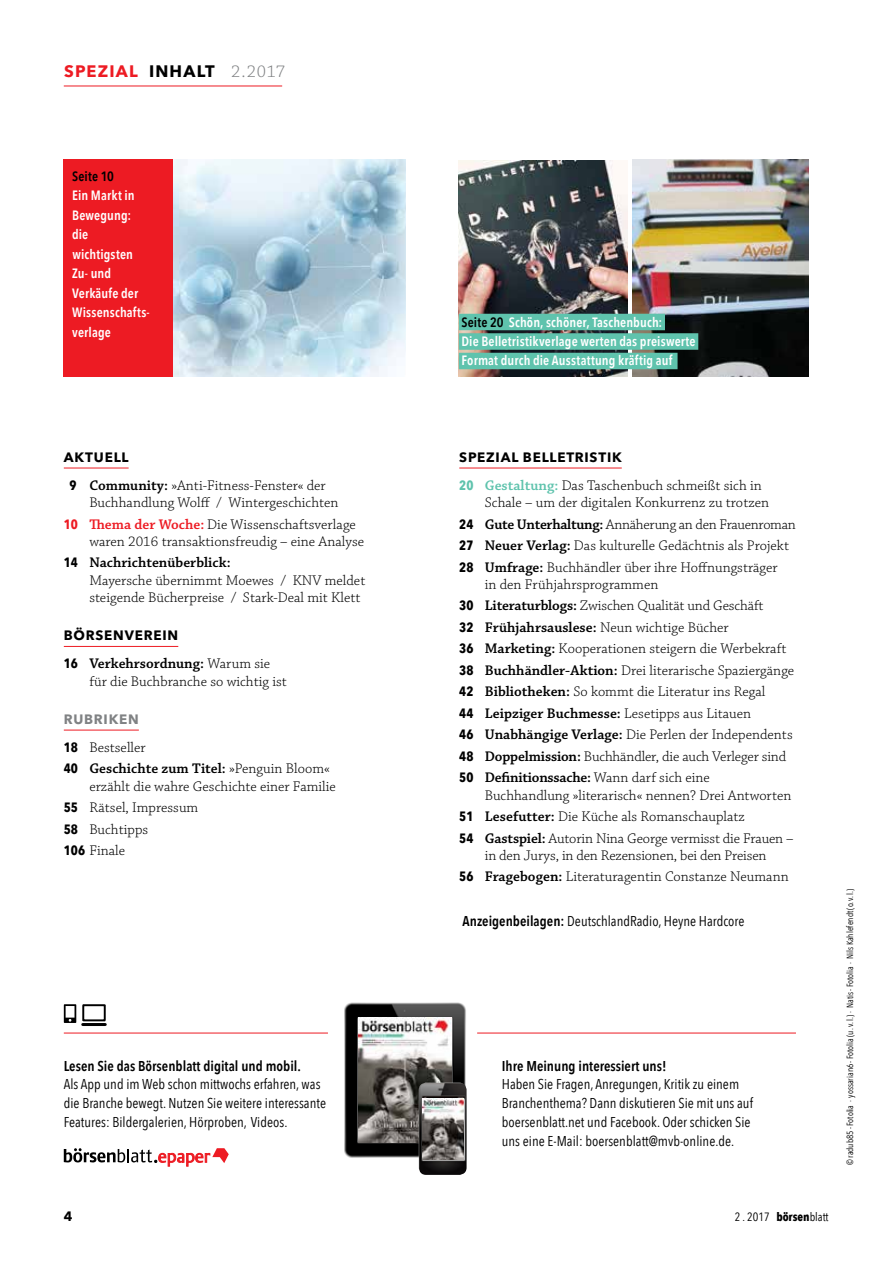
<style>
.page{position:relative;width:893px;height:1263px;background:#fff}
.page>*{position:absolute;margin:0;border:0;box-sizing:border-box;transform-origin:0 0}
.t1{font:700 16.5px "Avenir Next W1 G";letter-spacing:.07em;color:#ed1b23}
.t2{font:300 14.7px/21.5px "Chaparral Pro";color:#000}
.t3{font:condensed 14.25px/18.8px "Avenir Next LT Pro";color:#000}
.t4{font:600 condensed 14.25px "Avenir Next LT Pro";color:#000}
.t5{font:600 condensed 13.5px/19.5px "Avenir Next LT Pro";letter-spacing:.01em;color:#fff}
.t6{font:700 13.5px "Avenir Next W1 G";letter-spacing:.055em;color:#000}
.t7{font:700 13.5px "Avenir Next W1 G";letter-spacing:.055em;color:#808284}
.t8{font:600 condensed 13.5px "Avenir Next LT Pro";letter-spacing:.01em;color:#000}
.t9{font:condensed 12px "Avenir Next LT Pro";color:#000}
.t10{font:condensed 9px "Avenir Next LT Pro";color:#000}
.s1{color:#000}
.s2{font-family:"Chaparral Pro";font-weight:300;font-size:18px;color:#808284}
.s3{font-family:"Avenir Next LT Pro";font-weight:700;font-stretch:condensed;font-size:13.5px}
.s4{font-weight:600}
.s5{font-family:"Avenir Next LT Pro";font-weight:700;font-stretch:condensed;font-size:13.5px;color:#ed1b23}
.s6{font-weight:600;color:#ed1b23}
.s7{font-family:"Avenir Next LT Pro";font-weight:700;font-stretch:condensed;font-size:13.5px;color:#5fc3ad}
.s8{font-weight:600;color:#5fc3ad}
.s9{font-weight:700}
</style>
<div class="page">
<hr style="left:64px;top:86px;width:218px;height:1px;background:#ed1b23">
<hr style="left:64px;top:468px;width:65px;height:1px;background:#ed1b23">
<hr style="left:64px;top:646px;width:114px;height:1px;background:#ed1b23">
<hr style="left:64px;top:730px;width:75px;height:1px;background:#ed1b23">
<hr style="left:459px;top:468px;width:163px;height:1px;background:#ed1b23">
<hr style="left:64px;top:1033px;width:264px;height:1px;background:#ed1b23">
<svg style="left:64px;top:1004px;width:12px;height:19px"></svg>
<div style="left:82px;top:1004px;width:24px;height:17px;border:2px solid #000"></div>
<hr style="left:83px;top:1023px;width:22px;height:3px;background:#000">
<hr style="left:477px;top:1033px;width:319px;height:1px;background:#ed1b23">
<svg style="left:64px;top:1148px;width:165px;height:18px"></svg>
<img style="left:459px;top:160px;width:168px;height:217px">
<img style="left:633px;top:159px;width:175px;height:218px">
<img style="left:173px;top:159px;width:233px;height:218px">
<div style="left:64px;top:159px;width:109px;height:218px;background:#ed1b23"></div>
<div style="left:459px;top:314px;width:206px;height:16px;background:#5fc3ad"></div>
<div style="left:459px;top:333px;width:239px;height:17px;background:#5fc3ad"></div>
<div style="left:459px;top:353px;width:218px;height:16px;background:#5fc3ad"></div>
<img style="left:344px;top:1002px;width:122px;height:159px">
<img style="left:358px;top:1017px;width:93px;height:125px">
<img style="left:419px;top:1083px;width:48px;height:92px">
<img style="left:422px;top:1098px;width:42px;height:61px">
<p class="t1" style="left:64px;top:61px;width:222px">SPEZIAL <span class="s1">INHALT</span> <span class="s2">2.2017</span></p>
<p class="t8" style="left:72px;top:168px;width:43px">Seite 10</p>
<p class="t5" style="left:72px;top:186px;width:79px">Ein Markt in<br>Bewegung: die wichtigsten<br>Zu- und<br>Verkäufe der<br>Wissenschafts&shy;verlage</p>
<p class="t6" style="left:64px;top:449px;width:66px">AKTUELL</p>
<p class="t2" style="left:89px;top:477px;width:251px;line-height:17.2px;text-indent:-20px"><span class="s3">9</span> <span class="s4">Community:</span> »Anti-Fitness-Fenster« der<br>Buchhandlung Wolff / Wintergeschichten</p>
<p class="t2" style="left:89px;top:516px;width:276px;line-height:17.2px;text-indent:-26px"><span class="s5">10</span> <span class="s6">Thema der Woche:</span> Die Wissenschaftsverlage waren 2016 transaktionsfreudig – eine Analyse</p>
<p class="t2" style="left:89px;top:555px;width:277px;line-height:17.2px;text-indent:-26px"><span class="s3">14</span> <span class="s4">Nachrichtenüberblick:<br></span>Mayersche übernimmt Moewes / KNV meldet steigende Bücherpreise / Stark-Deal mit Klett</p>
<p class="t6" style="left:64px;top:627px;width:116px">BÖRSENVEREIN</p>
<p class="t2" style="left:89px;top:656px;width:199px;line-height:17.2px;text-indent:-26px"><span class="s3">16</span> <span class="s4">Verkehrsordnung:</span> Warum sie für die Buchbranche so wichtig ist</p>
<p class="t7" style="left:64px;top:711px;width:77px">RUBRIKEN</p>
<p class="t2" style="left:64px;top:737px;width:268px"><span class="s3">18</span> Bestseller<br><span class="s3">40</span> <span class="s4">Geschichte zum Titel:</span> »Penguin Bloom«</p>
<p class="t2" style="left:64px;top:776px;width:274px;text-indent:26px">erzählt die wahre Geschichte einer Familie<br><span class="s3">55</span> Rätsel, Impressum<br><span class="s3">58</span> Buchtipps<br><span class="s3">106</span> Finale</p>
<p class="t4" style="left:64px;top:1057px;width:239px">Lesen Sie das Börsenblatt digital und mobil.</p>
<p class="t3" style="left:64px;top:1075px;width:264px">Als App und im Web schon mittwochs erfahren, was die Branche bewegt. Nutzen Sie weitere interessante<br>Features: Bildergalerien, Hörproben, Videos.</p>
<p class="t6" style="left:64px;top:1208px;width:10px">4</p>
<p class="t5" style="left:461px;top:312px;width:236px"><span class="s1">Seite 20</span> Schön, schöner, Taschenbuch:<br>Die Belletristikverlage werten das preiswerte<br>Format durch die Ausstattung kräftig auf</p>
<p class="t6" style="left:459px;top:449px;width:164px">SPEZIAL BELLETRISTIK</p>
<p class="t2" style="left:485px;top:477px;width:286px;line-height:17.2px;text-indent:-26px"><span class="s7">20</span> <span class="s8">Gestaltung:</span> Das Taschenbuch schmeißt sich in<br>Schale – um der digitalen Konkurrenz zu trotzen</p>
<p class="t2" style="left:459px;top:514px;width:338px"><span class="s3">24</span> <span class="s4">Gute Unterhaltung:</span> Annäherung an den Frauenroman<br><span class="s3">27</span> <span class="s4">Neuer Verlag:</span> Das kulturelle Gedächtnis als Projekt<br><span class="s3">28</span> <span class="s4">Umfrage:</span> Buchhändler über ihre Hoffnungsträger</p>
<p class="t2" style="left:459px;top:574px;width:336px;text-indent:26px">in den Frühjahrsprogrammen<br><span class="s3">30</span> <span class="s4">Literaturblogs:</span> Zwischen Qualität und Geschäft<br><span class="s3">32</span> <span class="s4">Frühjahrsauslese:</span> Neun wichtige Bücher<br><span class="s3">36</span> <span class="s4">Marketing:</span> Kooperationen steigern die Werbekraft <span class="s3">38</span> <span class="s4">Buchhändler-Aktion:</span> Drei literarische Spaziergänge <span class="s3">42</span> <span class="s4">Bibliotheken:</span> So kommt die Literatur ins Regal<br><span class="s3">44</span> <span class="s4">Leipziger Buchmesse:</span> Lesetipps aus Litauen<br><span class="s3">46</span> <span class="s4">Unabhängige Verlage:</span> Die Perlen der Independents <span class="s3">48</span> <span class="s4">Doppelmission:</span> Buchhändler, die auch Verleger sind <span class="s3">50</span> <span class="s4">Definitionssache:</span> Wann darf sich eine</p>
<p class="t2" style="left:459px;top:785px;width:336px;text-indent:26px">Buchhandlung »literarisch« nennen? Drei Antworten<br><span class="s3">51</span> <span class="s4">Lesefutter:</span> Die Küche als Romanschauplatz<br><span class="s3">54</span> <span class="s4">Gastspiel:</span> Autorin Nina George vermisst die Frauen –</p>
<p class="t2" style="left:459px;top:845px;width:331px;text-align:center">in den Jurys, in den Rezensionen, bei den Preisen<br><span class="s3">56</span> <span class="s4">Fragebogen:</span> Literaturagentin Constanze Neumann</p>
<p class="t3" style="left:462px;top:911px;width:283px"><span class="s4">Anzeigenbeilagen:</span> DeutschlandRadio, Heyne Hardcore</p>
<p class="t4" style="left:502px;top:1057px;width:166px">Ihre Meinung interessiert uns!</p>
<p class="t3" style="left:502px;top:1075px;width:253px">Haben Sie Fragen, Anregungen, Kritik zu einem Branchenthema? Dann diskutieren Sie mit uns auf boersenblatt.net und Facebook. Oder schicken Sie uns eine E‑Mail: boersenblatt@mvb-online.de.</p>
<p class="t10" style="left:844px;top:1165px;width:278px;rotate:-90deg">© radub85 - Fotolia · yossarian6 - Fotolia (u. v. l.) · Natis - Fotolia · Nils Kahlefendt (o. v. l.)</p>
<p class="t9" style="left:735px;top:1209px;width:95px">2 . 2017 <span class="s9">börsen</span>blatt</p>
</div>
